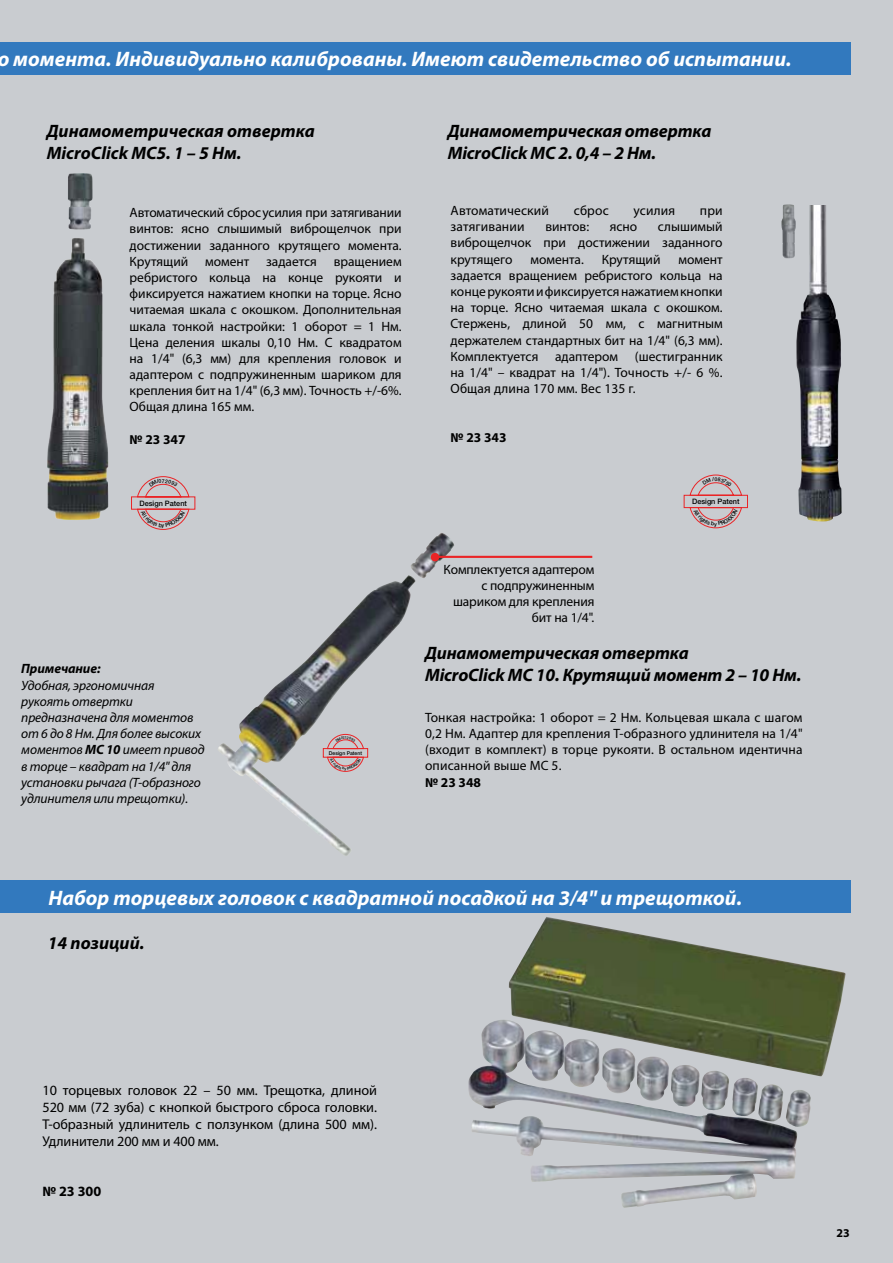
<style>
.page{position:relative;width:893px;height:1263px;background:#c9ccd0}
.page>*{position:absolute;margin:0;border:0;box-sizing:border-box;transform-origin:0 0}
.t1{font:italic 700 21px "Myriad Pro";color:#fff}
.t2{font:italic 700 18px/21.6px "Myriad Pro";letter-spacing:-.01em;color:#000}
.t3{font:14.25px/17px "Myriad Pro";letter-spacing:-.005em;color:#000;text-align:justify}
.t4{font:700 14.25px "Myriad Pro";color:#000}
.t5{font:13.5px/16.2px "Myriad Pro";color:#000;text-align:justify}
.t6{font:italic 13.5px/16.2px "Myriad Pro";letter-spacing:-.01em;color:#000}
.t7{font:700 13.5px "Myriad Pro";color:#000}
.t8{font:italic 700 13.5px "Myriad Pro";letter-spacing:-.01em;color:#000}
.t9{font:700 12px "Myriad Pro";color:#000}
.t10{font:500 7.5px "Helvetica Neue LT Std";color:#000}
.t11{font:500 5.25px "Helvetica Neue LT Std";color:#000}
.s1{font-weight:700}
</style>
<div class="page">
<img style="left:218px;top:533px;width:236px;height:323px">
<img style="left:47px;top:238px;width:61px;height:282px">
<img style="left:68px;top:173px;width:25px;height:57px">
<img style="left:796px;top:205px;width:45px;height:316px">
<img style="left:781px;top:204px;width:15px;height:54px">
<div style="left:0;top:43px;width:850px;height:32px;background:#3279be"></div>
<hr style="left:438px;top:556px;width:154px;height:2px;background:#ea2426">
<div style="left:431px;top:553px;width:8px;height:8px;background:#ea2426;border-radius:50%"></div>
<img style="left:468px;top:917px;width:378px;height:291px">
<div style="left:0;top:881px;width:850px;height:32px;background:#3279be"></div>
<svg style="left:131px;top:476px;width:65px;height:54px"></svg>
<svg style="left:683px;top:474px;width:65px;height:55px"></svg>
<svg style="left:323px;top:734px;width:45px;height:38px"></svg>
<h1 class="t1" style="left:-2px;top:46px;width:795px">о момента. Индивидуально калиброваны. Имеют свидетельство об испытании.</h1>
<h2 class="t2" style="left:47px;top:120px;width:270px">Динамометрическая отвертка<br>MicroClick МС5. 1 – 5 Нм.</h2>
<p class="t5" style="left:130px;top:204px;width:274px">Автоматический сброс усилия при затягивании винтов: ясно слышимый виброщелчок при достижении заданного крутящего момента.<br>Крутящий момент задается вращением ребристого кольца на конце рукояти и фиксируется нажатием кнопки на торце. Ясно читаемая шкала с окошком. Дополнительная шкала тонкой настройки: 1 оборот = 1 Нм.<br>Цена деления шкалы 0,10 Нм. С квадратом на 1/4" (6,3 мм) для крепления головок и адаптером с подпружиненным шариком для крепления бит на 1/4" (6,3 мм). Точность +/-6%.<br>Общая длина 165 мм.</p>
<p class="t7" style="left:130px;top:431px;width:57px">№ 23 347</p>
<h2 class="t2" style="left:448px;top:120px;width:265px">Динамометрическая отвертка<br>MicroClick MC 2. 0,4 – 2 Нм.</h2>
<p class="t5" style="left:451px;top:202px;width:100px">Автоматический</p>
<p class="t5" style="left:574px;top:202px;width:36px">сброс</p>
<p class="t5" style="left:633px;top:202px;width:43px">усилия</p>
<p class="t5" style="left:700px;top:202px;width:24px">при</p>
<p class="t5" style="left:451px;top:219px;width:75px">затягивании</p>
<p class="t5" style="left:545px;top:219px;width:45px">винтов:</p>
<p class="t5" style="left:610px;top:219px;width:29px">ясно</p>
<p class="t5" style="left:451px;top:219px;width:274px;text-indent:207px">слышимый виброщелчок при достижении заданного крутящего</p>
<p class="t5" style="left:530px;top:251px;width:55px">момента.</p>
<p class="t5" style="left:602px;top:251px;width:60px">Крутящий</p>
<p class="t5" style="left:451px;top:251px;width:274px;text-indent:228px">момент задается вращением ребристого кольца на конце рукояти и фиксируется нажатием кнопки на торце. Ясно читаемая шкала с окошком.<br>Стержень, длиной 50 мм, с магнитным держателем стандартных бит на 1/4" (6,3 мм).<br>Комплектуется адаптером (шестигранник на 1/4" – квадрат на 1/4"). Точность +/- 6 %.<br>Общая длина 170 мм. Вес 135 г.</p>
<p class="t7" style="left:451px;top:429px;width:57px">№ 23 343</p>
<p class="t10" style="left:139px;top:499px;width:49px">Design Patent</p>
<p class="t10" style="left:692px;top:497px;width:49px">Design Patent</p>
<p class="t8" style="left:21px;top:661px;width:81px">Примечание:</p>
<p class="t6" style="left:21px;top:677px;width:185px">Удобная, эргономичная рукоять отвертки предназначена для моментов от 6 до 8 Нм. Для более высоких моментов <span class="s1">MC 10</span> имеет привод в торце – квадрат на 1/4" для установки рычага (Т-образного удлинителя или трещотки).</p>
<p class="t11" style="left:329px;top:750px;width:35px">Design Patent</p>
<p class="t5" style="left:443px;top:561px;width:152px;text-align:right">Комплектуется адаптером с подпружиненным шариком для крепления бит на 1/4".</p>
<h2 class="t2" style="left:425px;top:642px;width:378px">Динамометрическая отвертка<br>MicroClick МС 10. Крутящий момент 2 – 10 Нм.</h2>
<p class="t5" style="left:425px;top:709px;width:379px">Тонкая настройка: 1 оборот = 2 Нм. Кольцевая шкала с шагом 0,2 Нм. Адаптер для крепления Т-образного удлинителя на 1/4" (входит в комплект) в торце рукояти. В остальном идентична описанной выше MC 5.</p>
<p class="t7" style="left:425px;top:774px;width:57px">№ 23 348</p>
<h1 class="t1" style="left:49px;top:885px;width:695px">Набор торцевых головок с квадратной посадкой на 3/4" и трещоткой.</h1>
<h2 class="t2" style="left:48px;top:932px;width:98px">14 позиций.</h2>
<p class="t3" style="left:43px;top:1082px;width:336px">10 торцевых головок 22 – 50 мм. Трещотка, длиной 520 мм (72 зуба) с кнопкой быстрого сброса головки.<br>Т-образный удлинитель с ползунком (длина 500 мм).<br>Удлинители 200 мм и 400 мм.</p>
<p class="t4" style="left:43px;top:1183px;width:60px">№ 23 300</p>
<p class="t9" style="left:836px;top:1226px;width:15px">23</p>
</div>
